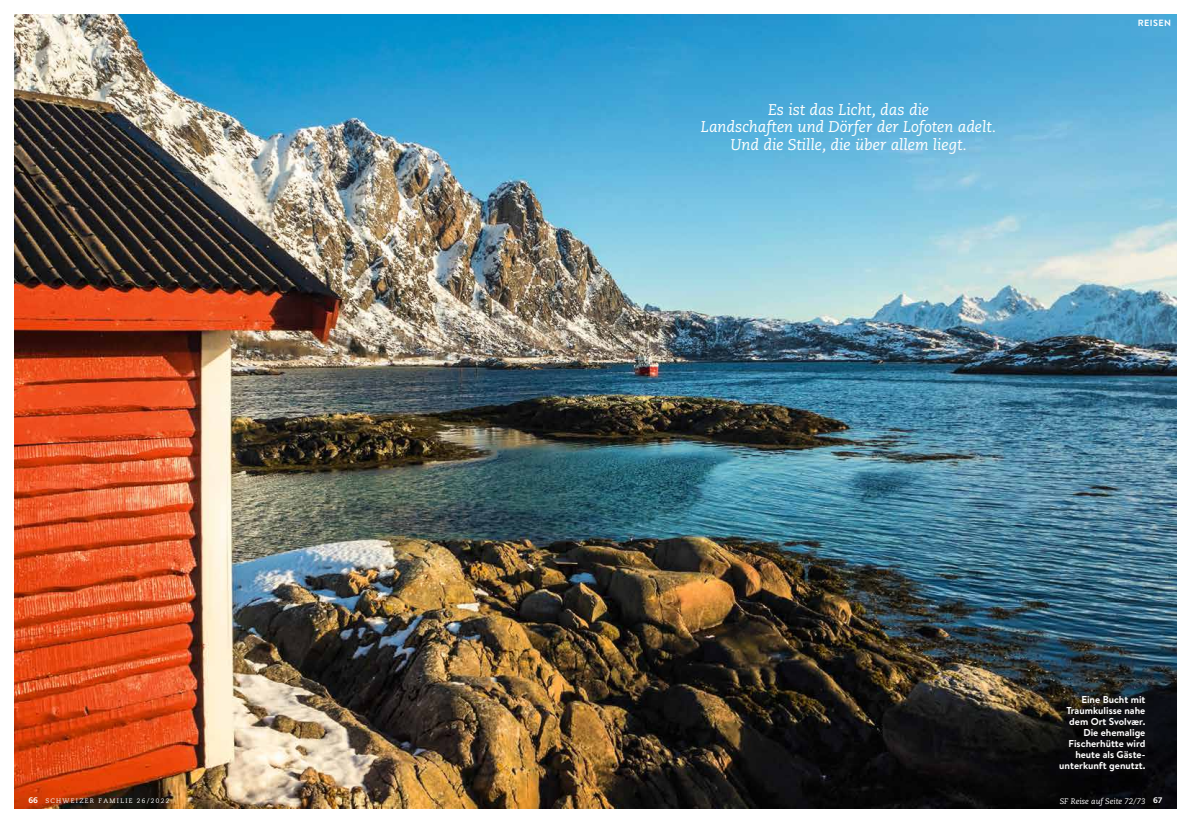
<style>
.page{position:relative;width:1191px;height:823px;background:#fff}
.page>*{position:absolute;margin:0;border:0;box-sizing:border-box;transform-origin:0 0}
.t1{font:italic 15.5px/17.5px "Caecilia";color:#fff;text-align:center}
.t2{font:700 10px/11px "Brandon Text";color:#fff;text-align:right}
.t3{font:700 9px "Brandon Grotesque";letter-spacing:.04em;color:#fff}
.t4{font:italic 8px "Caecilia";color:#fff}
.t5{font:6.5px "Caecilia";letter-spacing:.2em;color:#fff}
.s1{font-weight:800;font-size:8px}
.s2{font-weight:800;font-style:normal}
</style>
<div class="page">
<img style="left:14px;top:14px;width:1162px;height:794px">
<img style="left:998px;top:619px;width:178px;height:189px">
<div style="left:1055px;top:690px;width:96px;height:87px;background:#1f1c19;opacity:.75"></div>
<h1 class="t1" style="left:701px;top:101px;width:297px">Es ist das Licht, das die<br>Landschaften und Dörfer der Lofoten adelt.<br>Und die Stille, die über allem liegt.</h1>
<p class="t3" style="left:1137px;top:17px;width:35px">REISEN</p>
<p class="t2" style="left:1059px;top:693px;width:88px">Eine Bucht mit<br>Traumkulisse nahe dem Ort Svolvær.<br>Die ehemalige<br>Fischerhütte wird heute als Gäste&shy;unterkunft genutzt.</p>
<p class="t5" style="left:28px;top:796px;width:143px"><span class="s1">66</span> SCHWEIZER FAMILIE 26/2022</p>
<p class="t4" style="left:1059px;top:796px;width:104px">SF Reise auf Seite 72/73 <span class="s2">67</span></p>
</div>
